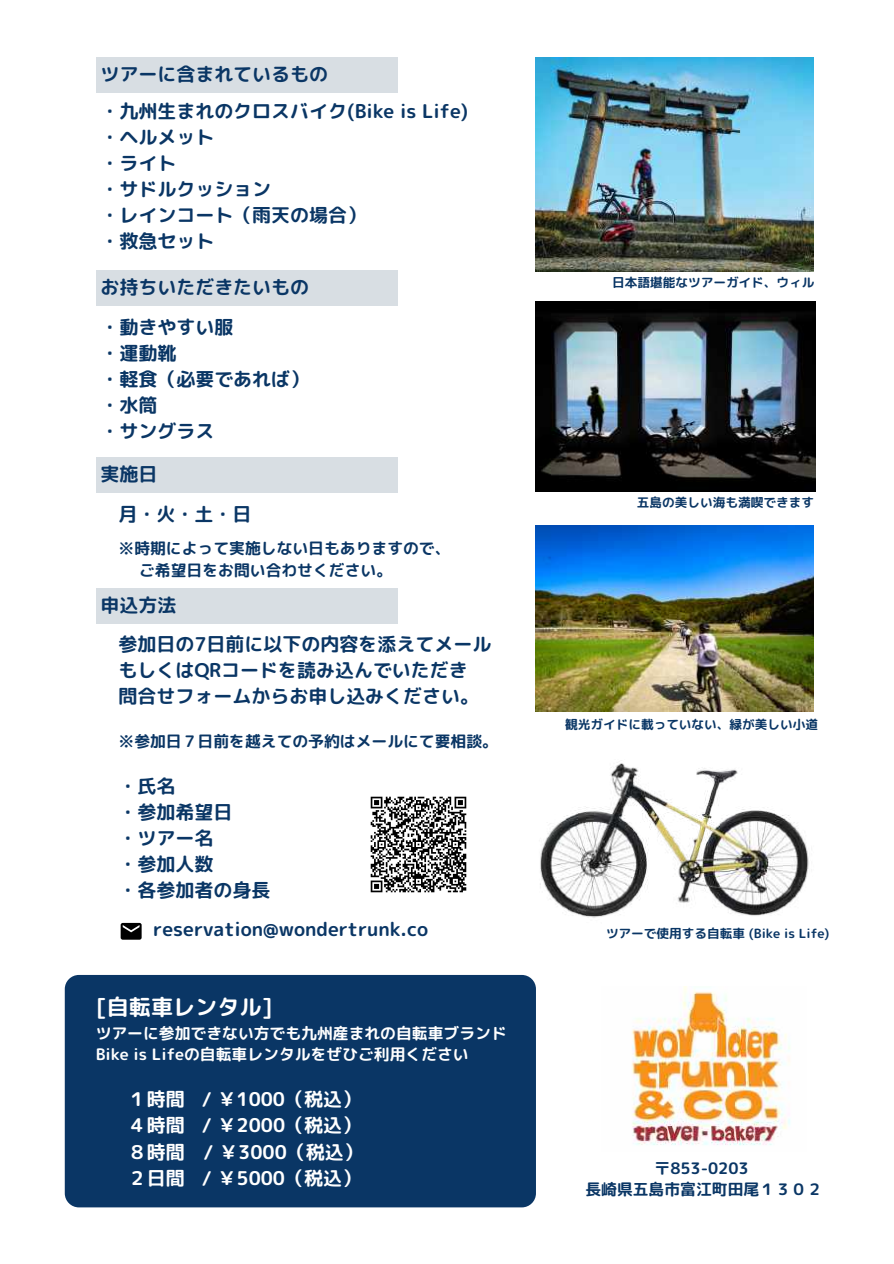
<style>
.page{position:relative;width:894px;height:1264px;background:#fff}
.page>*{position:absolute;margin:0;border:0;box-sizing:border-box;transform-origin:0 0}
.t1{font:22.05px "rounded mplus 1 p bold";color:#fff}
.t2{font:18.9px/26.1px "rounded mplus 1 p bold";color:#0a3665}
.t3{font:18.9px/26.1px "rounded mplus 1 p bold";color:#fff;text-align:justify}
.t4{font:15.75px/21px "rounded mplus 1 p bold";color:#0a3665;text-align:center}
.t5{font:15.75px/21.3px "rounded mplus 1 p bold";color:#fff}
.t6{font:12.6px "rounded mplus 1 p bold";color:#0a3665}
</style>
<div class="page">
<img style="left:632px;top:986px;width:158px;height:160px">
<svg style="left:121px;top:922px;width:21px;height:17px"></svg>
<img style="left:535px;top:58px;width:278px;height:213px">
<img style="left:535px;top:301px;width:279px;height:190px">
<img style="left:535px;top:526px;width:278px;height:178px">
<img style="left:535px;top:704px;width:279px;height:214px">
<div style="left:96px;top:58px;width:301px;height:35px;background:#d8dee3"></div>
<div style="left:96px;top:270px;width:301px;height:35px;background:#d8dee3"></div>
<div style="left:96px;top:457px;width:301px;height:36px;background:#d8dee3"></div>
<div style="left:96px;top:588px;width:301px;height:35px;background:#d8dee3"></div>
<div style="left:65px;top:974px;width:471px;height:233px;background:#0a3665;border-radius:14px"></div>
<img style="left:370px;top:796px;width:97px;height:97px">
<p class="t2" style="left:100px;top:61px;width:229px">ツアーに含まれているもの</p>
<p class="t2" style="left:100px;top:98px;width:369px">・九州生まれのクロスバイク(Bike is Life)・ヘルメット<br>・ライト<br>・サドルクッション<br>・レインコート（雨天の場合）<br>・救急セット</p>
<p class="t2" style="left:100px;top:273px;width:210px">お持ちいただきたいもの</p>
<p class="t2" style="left:100px;top:313px;width:210px">・動きやすい服<br>・運動靴<br>・軽食（必要であれば）・水筒<br>・サングラス</p>
<p class="t2" style="left:100px;top:461px;width:58px">実施日</p>
<p class="t2" style="left:118px;top:501px;width:134px">月・火・土・日</p>
<p class="t4" style="left:139px;top:537px;width:313px;text-align:left;text-indent:-21px">※時期によって実施しない日もありますので、ご希望日をお問い合わせください。</p>
<p class="t2" style="left:100px;top:591px;width:77px">申込方法</p>
<p class="t2" style="left:118px;top:630px;width:374px">参加日の7日前に以下の内容を添えてメールもしくはQRコードを読み込んでいただき問合せフォームからお申し込みください。</p>
<p class="t4" style="left:118px;top:730px;width:381px">※参加日７日前を越えての予約はメールにて要相談。</p>
<p class="t2" style="left:118px;top:772px;width:153px">・氏名<br>・参加希望日<br>・ツアー名<br>・参加人数<br>・各参加者の身長</p>
<p class="t2" style="left:153px;top:915px;width:276px">reservation@wondertrunk.co</p>
<p class="t1" style="left:96px;top:991px;width:178px">[自転車レンタル]</p>
<p class="t5" style="left:96px;top:1022px;width:412px">ツアーに参加できない方でも九州産まれの自転車ブランド<br>Bike is Lifeの自転車レンタルをぜひご利用ください</p>
<p class="t3" style="left:128px;top:1086px;width:236px">１時間 / ￥1000（税込）４時間 / ￥2000（税込）８時間 / ￥3000（税込）２日間 / ￥5000（税込）</p>
<p class="t6" style="left:612px;top:273px;width:204px">日本語堪能なツアーガイド、ウィル</p>
<p class="t6" style="left:636px;top:493px;width:178px">五島の美しい海も満喫できます</p>
<p class="t6" style="left:565px;top:715px;width:254px">観光ガイドに載っていない、緑が美しい小道</p>
<p class="t6" style="left:606px;top:924px;width:225px">ツアーで使用する自転車 (Bike is Life)</p>
<p class="t4" style="left:585px;top:1157px;width:239px">〒853-0203<br>長崎県五島市富江町田尾１３０２</p>
</div>
